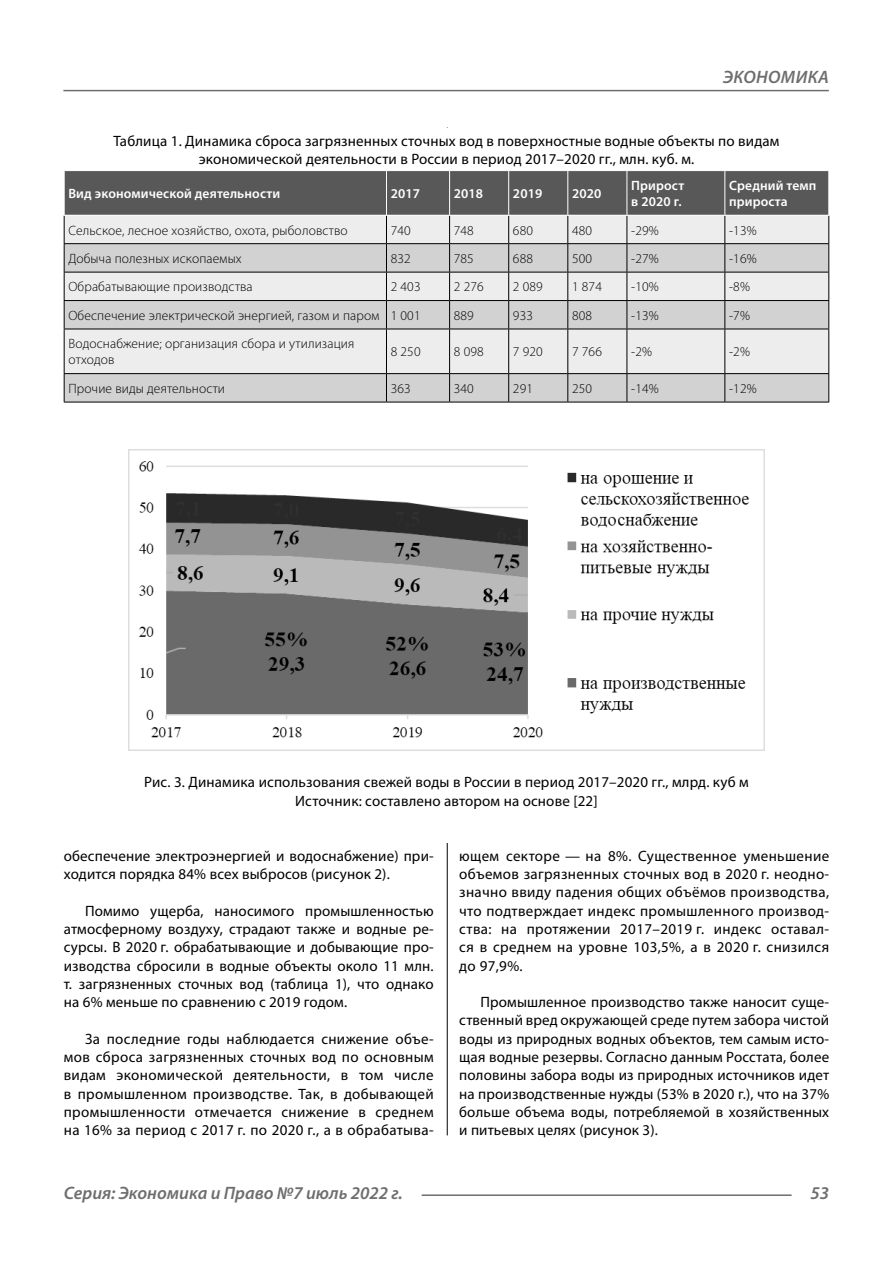
<style>
.page{position:relative;width:893px;height:1263px;background:#fff}
.page>*{position:absolute;margin:0;border:0;box-sizing:border-box;transform-origin:0 0}
.t1{font:italic 600 18px "Myriad Pro";color:#6e6e6e}
.Normal{font:15px/18.3px "Myriad Pro";letter-spacing:.01em;color:#000;text-align:justify}
.podpis{font:15px/18.3px "Myriad Pro";letter-spacing:.01em;color:#000;text-align:center}
.Tab_content{font:300 13.5px/16.2px "Myriad Pro";letter-spacing:.01em;color:#000}
.Tab_header{font:600 13.5px/16.2px "Myriad Pro";letter-spacing:.01em;color:#fff}
</style>
<div class="page">
<hr style="left:447px;top:128px;width:1px;height:1007px;background:#000">
<div style="left:64px;top:128px;width:765px;height:714px;background:#fff"></div>
<svg style="left:65px;top:330px;width:763px;height:72px;background:#e0e0e0"></svg>
<svg style="left:64px;top:171px;width:765px;height:158px;background:#b5b5b5"></svg>
<hr style="left:64px;top:329px;width:322px;height:1px;background:#000">
<hr style="left:64px;top:329px;width:1px;height:44px;background:#000">
<hr style="left:386px;top:329px;width:64px;height:1px;background:#000">
<hr style="left:386px;top:329px;width:1px;height:44px;background:#000">
<hr style="left:450px;top:329px;width:59px;height:1px;background:#000">
<hr style="left:449px;top:329px;width:1px;height:44px;background:#000">
<hr style="left:509px;top:329px;width:59px;height:1px;background:#000">
<hr style="left:508px;top:329px;width:1px;height:44px;background:#000">
<hr style="left:568px;top:329px;width:59px;height:1px;background:#000">
<hr style="left:567px;top:329px;width:1px;height:44px;background:#000">
<hr style="left:627px;top:329px;width:98px;height:1px;background:#000">
<hr style="left:627px;top:329px;width:1px;height:44px;background:#000">
<hr style="left:725px;top:329px;width:104px;height:1px;background:#000">
<hr style="left:724px;top:329px;width:1px;height:44px;background:#000">
<hr style="left:828px;top:329px;width:1px;height:44px;background:#000">
<hr style="left:64px;top:373px;width:322px;height:1px;background:#000">
<svg style="left:64px;top:374px;width:1px;height:28px"></svg>
<hr style="left:386px;top:373px;width:64px;height:1px;background:#000">
<svg style="left:386px;top:374px;width:1px;height:28px"></svg>
<hr style="left:450px;top:373px;width:59px;height:1px;background:#000">
<svg style="left:449px;top:374px;width:1px;height:28px"></svg>
<hr style="left:509px;top:373px;width:59px;height:1px;background:#000">
<svg style="left:508px;top:374px;width:1px;height:28px"></svg>
<hr style="left:568px;top:373px;width:59px;height:1px;background:#000">
<svg style="left:567px;top:374px;width:1px;height:28px"></svg>
<hr style="left:627px;top:373px;width:98px;height:1px;background:#000">
<svg style="left:627px;top:374px;width:1px;height:28px"></svg>
<hr style="left:725px;top:373px;width:104px;height:1px;background:#000">
<svg style="left:724px;top:374px;width:1px;height:28px"></svg>
<svg style="left:828px;top:374px;width:1px;height:28px"></svg>
<hr style="left:64px;top:402px;width:322px;height:1px;background:#000">
<hr style="left:386px;top:402px;width:64px;height:1px;background:#000">
<hr style="left:450px;top:402px;width:59px;height:1px;background:#000">
<hr style="left:509px;top:402px;width:59px;height:1px;background:#000">
<hr style="left:568px;top:402px;width:59px;height:1px;background:#000">
<hr style="left:627px;top:402px;width:98px;height:1px;background:#000">
<hr style="left:725px;top:402px;width:104px;height:1px;background:#000">
<hr style="left:64px;top:171px;width:1px;height:44px;background:#fff">
<hr style="left:828px;top:171px;width:1px;height:44px;background:#fff">
<hr style="left:64px;top:215px;width:322px;height:1px;background:#fff">
<hr style="left:386px;top:215px;width:64px;height:1px;background:#fff">
<hr style="left:450px;top:215px;width:59px;height:1px;background:#fff">
<hr style="left:509px;top:215px;width:59px;height:1px;background:#fff">
<hr style="left:568px;top:215px;width:59px;height:1px;background:#fff">
<hr style="left:627px;top:215px;width:98px;height:1px;background:#fff">
<hr style="left:725px;top:215px;width:104px;height:1px;background:#fff">
<img style="left:128px;top:450px;width:637px;height:301px">
<hr style="left:63px;top:90px;width:766px;height:1px;background:#6e6e6e">
<hr style="left:422px;top:1194px;width:370px;height:2px;background:#6e6e6e">
<p class="t1" style="left:723px;top:66px;width:24px">Экономика</p>
<p class="podpis" style="left:114px;top:131px;width:667px">Таблица 1. Динамика сброса загрязненных сточных вод в поверхностные водные объекты по видам экономической деятельности в России в период 2017–2020 гг., млн. куб. м.</p>
<p class="Tab_header" style="left:68px;top:185px;width:213px">Вид экономической деятельности</p>
<p class="Tab_header" style="left:391px;top:185px;width:31px">2017</p>
<p class="Tab_header" style="left:454px;top:185px;width:31px">2018</p>
<p class="Tab_header" style="left:513px;top:185px;width:31px">2019</p>
<p class="Tab_header" style="left:572px;top:185px;width:31px">2020</p>
<p class="Tab_header" style="left:631px;top:177px;width:55px">Прирост в 2020 г.</p>
<p class="Tab_header" style="left:729px;top:177px;width:89px">Средний темп прироста</p>
<p class="Tab_content" style="left:68px;top:222px;width:281px">Сельское, лесное хозяйство, охота, рыболовство</p>
<p class="Tab_content" style="left:391px;top:222px;width:22px">740</p>
<p class="Tab_content" style="left:454px;top:222px;width:22px">748</p>
<p class="Tab_content" style="left:513px;top:222px;width:22px">680</p>
<p class="Tab_content" style="left:572px;top:222px;width:22px">480</p>
<p class="Tab_content" style="left:631px;top:222px;width:29px">-29%</p>
<p class="Tab_content" style="left:729px;top:222px;width:29px">-13%</p>
<p class="Tab_content" style="left:68px;top:250px;width:175px">Добыча полезных ископаемых</p>
<p class="Tab_content" style="left:391px;top:250px;width:22px">832</p>
<p class="Tab_content" style="left:454px;top:250px;width:22px">785</p>
<p class="Tab_content" style="left:513px;top:250px;width:22px">688</p>
<p class="Tab_content" style="left:572px;top:250px;width:22px">500</p>
<p class="Tab_content" style="left:631px;top:250px;width:29px">-27%</p>
<p class="Tab_content" style="left:729px;top:250px;width:29px">-16%</p>
<p class="Tab_content" style="left:68px;top:279px;width:186px">Обрабатывающие производства</p>
<p class="Tab_content" style="left:391px;top:279px;width:31px">2 403</p>
<p class="Tab_content" style="left:454px;top:279px;width:31px">2 276</p>
<p class="Tab_content" style="left:513px;top:279px;width:31px">2 089</p>
<p class="Tab_content" style="left:572px;top:279px;width:31px">1 874</p>
<p class="Tab_content" style="left:631px;top:279px;width:29px">-10%</p>
<p class="Tab_content" style="left:729px;top:279px;width:22px">-8%</p>
<p class="Tab_content" style="left:68px;top:307px;width:312px">Обеспечение электрической энергией, газом и паром</p>
<p class="Tab_content" style="left:391px;top:307px;width:31px">1 001</p>
<p class="Tab_content" style="left:454px;top:307px;width:22px">889</p>
<p class="Tab_content" style="left:513px;top:307px;width:22px">933</p>
<p class="Tab_content" style="left:572px;top:307px;width:22px">808</p>
<p class="Tab_content" style="left:631px;top:307px;width:29px">-13%</p>
<p class="Tab_content" style="left:729px;top:307px;width:22px">-7%</p>
<p class="Tab_content" style="left:68px;top:336px;width:288px">Водоснабжение; организация сбора и утилизация отходов</p>
<p class="Tab_content" style="left:391px;top:344px;width:31px">8 250</p>
<p class="Tab_content" style="left:454px;top:344px;width:31px">8 098</p>
<p class="Tab_content" style="left:513px;top:344px;width:31px">7 920</p>
<p class="Tab_content" style="left:572px;top:344px;width:31px">7 766</p>
<p class="Tab_content" style="left:631px;top:344px;width:22px">-2%</p>
<p class="Tab_content" style="left:729px;top:344px;width:22px">-2%</p>
<p class="Tab_content" style="left:68px;top:380px;width:158px">Прочие виды деятельности</p>
<p class="Tab_content" style="left:391px;top:380px;width:22px">363</p>
<p class="Tab_content" style="left:454px;top:380px;width:22px">340</p>
<p class="Tab_content" style="left:513px;top:380px;width:22px">291</p>
<p class="Tab_content" style="left:572px;top:380px;width:22px">250</p>
<p class="Tab_content" style="left:631px;top:380px;width:29px">-14%</p>
<p class="Tab_content" style="left:729px;top:380px;width:29px">-12%</p>
<p class="podpis" style="left:144px;top:773px;width:606px">Рис. 3. Динамика использования свежей воды в России в период 2017–2020 гг., млрд. куб м</p>
<p class="podpis" style="left:295px;top:791px;width:304px">Источник: составлено автором на основе [22]</p>
<p class="Normal" style="left:64px;top:846px;width:371px">обеспечение электроэнергией и водоснабжение) при&shy;ходится порядка 84% всех выбросов (рисунок 2).</p>
<p class="Normal" style="left:64px;top:901px;width:371px;text-indent:21px">Помимо ущерба, наносимого промышленностью атмосферному воздуху, страдают также и водные ре&shy;сурсы. В 2020 г. обрабатывающие и добывающие про&shy;изводства сбросили в водные объекты около 11 млн. т. загрязненных сточных вод (таблица 1), что однако на 6% меньше по сравнению с 2019 годом.</p>
<p class="Normal" style="left:64px;top:1029px;width:371px;text-indent:21px">За последние годы наблюдается снижение объе&shy;мов сброса загрязненных сточных вод по основным видам экономической деятельности, в том числе в промышленном производстве. Так, в добывающей промышленности отмечается снижение в среднем на 16% за период с 2017 г. по 2020 г., а в обрабатыва-</p>
<p class="Normal" style="left:459px;top:846px;width:371px">ющем секторе — на 8%. Существенное уменьшение объемов загрязненных сточных вод в 2020 г. неодно&shy;значно ввиду падения общих объёмов производства, что подтверждает индекс промышленного производ&shy;ства: на протяжении 2017–2019 г. индекс оставал&shy;ся в среднем на уровне 103,5%, а в 2020 г. снизился до 97,9%.</p>
<p class="Normal" style="left:459px;top:993px;width:371px;text-indent:21px">Промышленное производство также наносит суще&shy;ственный вред окружающей среде путем забора чистой воды из природных водных объектов, тем самым исто&shy;щая водные резервы. Согласно данным Росстата, более половины забора воды из природных источников идет на производственные нужды (53% в 2020 г.), что на 37% больше объема воды, потребляемой в хозяйственных и питьевых целях (рисунок 3).</p>
<p class="t1" style="left:64px;top:1182px;width:341px">Серия: Экономика и Право №7 июль 2022 г.</p>
<p class="t1" style="left:810px;top:1182px;width:20px">53</p>
</div>
